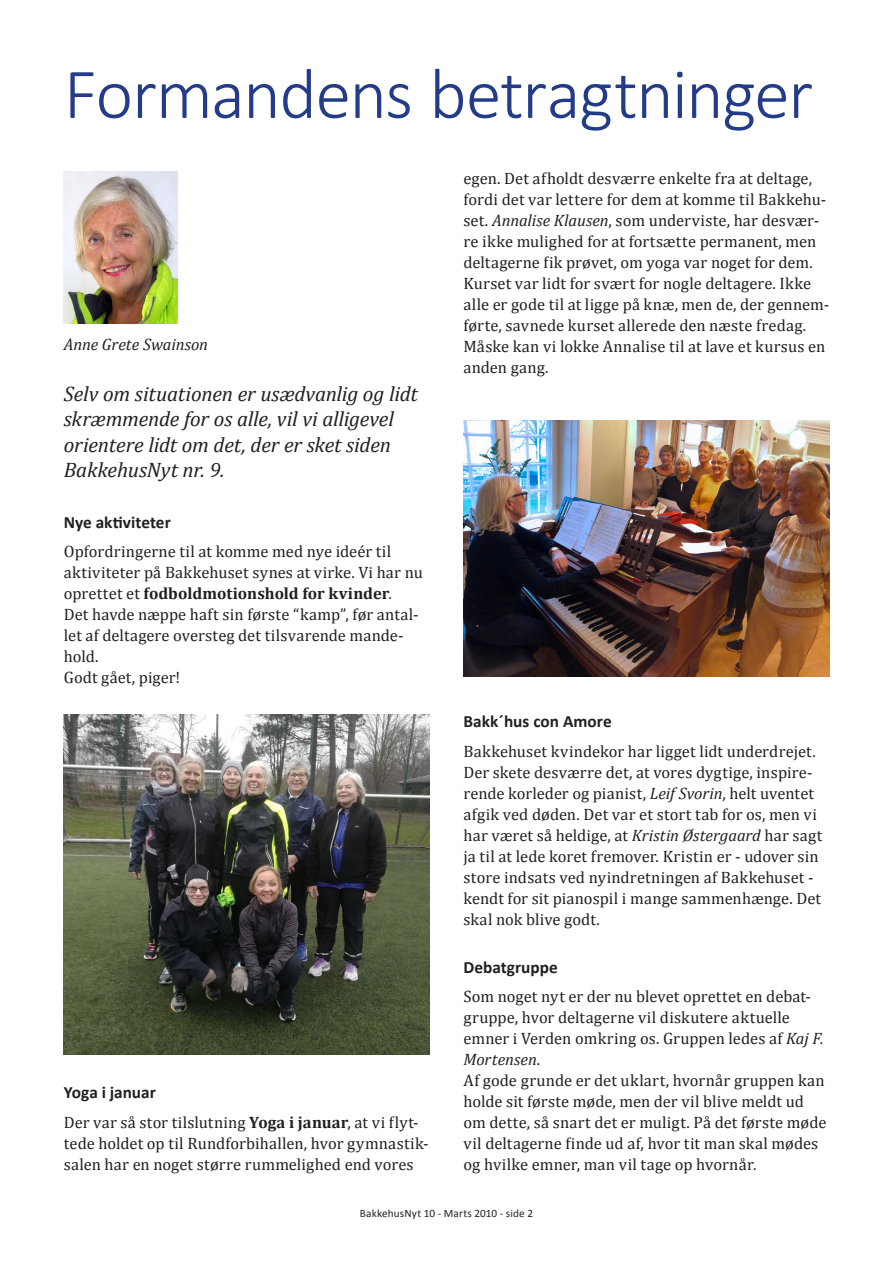
<style>
.page{position:relative;width:893px;height:1263px;background:#fff}
.page>*{position:absolute;margin:0;border:0;box-sizing:border-box;transform-origin:0 0}
.Overskrift_Blå{font:300 72px "Calibri";letter-spacing:-.02em;color:#233b88}
.Brødtekst{font:italic 21px/25.2px "Cambria";letter-spacing:-.01em;color:#231f20}
.Rubrik_11_5{font:700 17.25px "Calibri";color:#231f20}
.Brødtekst-2{font:16.5px/21px "Cambria";letter-spacing:.005em;color:#231f20}
.Brødtekst-3{font:italic 16.5px "Cambria";color:#231f20}
.Klummetitel_sidetal{font:11.25px "Calibri";letter-spacing:.01em;color:#231f20}
.s1{font-weight:700}
.s2{font-style:italic}
</style>
<div class="page">
<img style="left:64px;top:171px;width:114px;height:152px">
<img style="left:463px;top:421px;width:366px;height:255px">
<img style="left:63px;top:714px;width:366px;height:340px">
<p class="Overskrift_Blå" style="left:64px;top:49px;width:751px">Formandens betragtninger</p>
<p class="Brødtekst-3" style="left:64px;top:333px;width:146px">Anne Grete Swainson</p>
<p class="Brødtekst" style="left:64px;top:380px;width:355px">Selv om situationen er usædvanlig og lidt skræmmende for os alle, vil vi alligevel orientere lidt om det, der er sket siden BakkehusNyt nr. 9.</p>
<p class="Rubrik_11_5" style="left:64px;top:511px;width:109px">Nye aktiviteter</p>
<p class="Brødtekst-2" style="left:64px;top:541px;width:361px">Opfordringerne til at komme med nye ideér til aktiviteter på Bakkehuset synes at virke. Vi har nu oprettet et <span class="s1">fodboldmotionshold for kvinder</span>.</p>
<p class="Brødtekst-2" style="left:64px;top:604px;width:356px">Det havde næppe haft sin første “kamp”, før antal&shy;let af deltagere oversteg det tilsvarende mande&shy;hold.</p>
<p class="Brødtekst-2" style="left:64px;top:667px;width:118px">Godt gået, piger!</p>
<p class="Rubrik_11_5" style="left:64px;top:1081px;width:94px">Yoga i januar</p>
<p class="Brødtekst-2" style="left:64px;top:1112px;width:366px">Der var så stor tilslutning <span class="s1">Yoga i januar</span>, at vi flyt&shy;tede holdet op til Rundforbihallen, hvor gymnastik&shy;salen har en noget større rummelighed end vores</p>
<p class="Brødtekst-2" style="left:463px;top:168px;width:367px">egen. Det afholdt desværre enkelte fra at deltage, fordi det var lettere for dem at komme til Bakkehu&shy;set. <span class="s2">Annalise Klausen</span>, som underviste, har desvær&shy;re ikke mulighed for at fortsætte permanent, men deltagerne fik prøvet, om yoga var noget for dem.<br>Kurset var lidt for svært for nogle deltagere. Ikke alle er gode til at ligge på knæ, men de, der gennem&shy;førte, savnede kurset allerede den næste fredag.<br>Måske kan vi lokke Annalise til at lave et kursus en anden gang.</p>
<p class="Rubrik_11_5" style="left:463px;top:711px;width:150px">Bakk´hus con Amore</p>
<p class="Brødtekst-2" style="left:463px;top:741px;width:360px">Bakkehuset kvindekor har ligget lidt underdrejet.<br>Der skete desværre det, at vores dygtige, inspire&shy;rende korleder og pianist, <span class="s2">Leif Svorin</span>, helt uventet afgik ved døden. Det var et stort tab for os, men vi har været så heldige, at <span class="s2">Kristin Østergaard</span> har sagt ja til at lede koret fremover. Kristin er - udover sin store indsats ved nyindretningen af Bakkehuset - kendt for sit pianospil i mange sammenhænge. Det skal nok blive godt.</p>
<p class="Rubrik_11_5" style="left:463px;top:956px;width:96px">Debatgruppe</p>
<p class="Brødtekst-2" style="left:463px;top:986px;width:364px">Som noget nyt er der nu blevet oprettet en debat&shy;gruppe, hvor deltagerne vil diskutere aktuelle emner i Verden omkring os. Gruppen ledes af <span class="s2">Kaj F.<br>Mortensen</span>.<br>Af gode grunde er det uklart, hvornår gruppen kan holde sit første møde, men der vil blive meldt ud om dette, så snart det er muligt. På det første møde vil deltagerne finde ud af, hvor tit man skal mødes og hvilke emner, man vil tage op hvornår.</p>
<p class="Klummetitel_sidetal" style="left:360px;top:1206px;width:175px">BakkehusNyt 10 - Marts 2010 - side 2</p>
</div>
